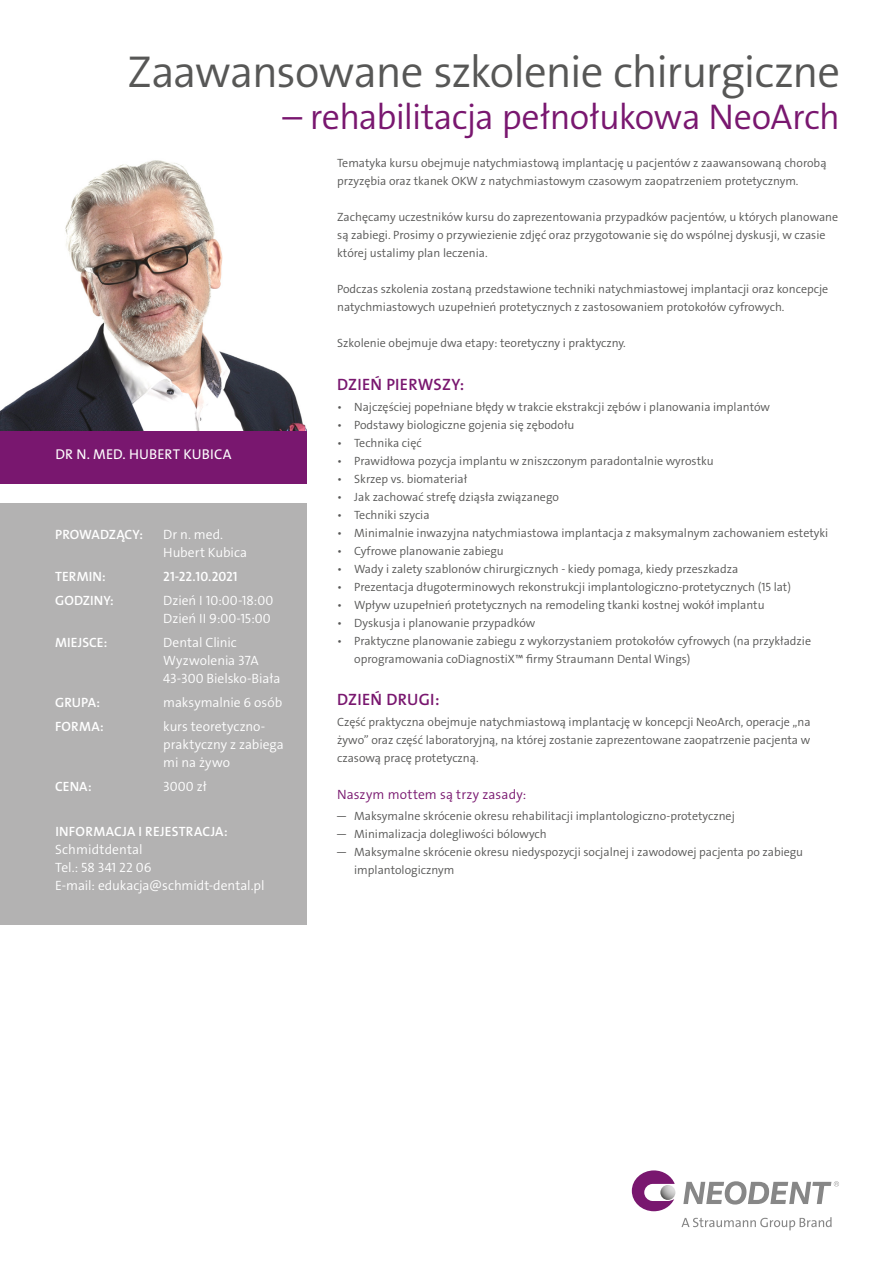
<style>
.page{position:relative;width:893px;height:1263px;background:#fff}
.page>*{position:absolute;margin:0;border:0;box-sizing:border-box;transform-origin:0 0}
.t1{font:45px "The Sans LP4 Se Lig";letter-spacing:-.025em;color:#575756}
.t2{font:36px "The Sans LP4 Se Lig";letter-spacing:-.02em;color:#79176f}
.t3{font:16.5px "The Sans LP6 Se Bld";letter-spacing:.015em;color:#79176f}
.t4{font:14.25px "The Sans LP5 Plain";letter-spacing:.01em;color:#fff}
.t5{font:13.5px/18px "The Sans LP4 Se Lig";letter-spacing:-.005em;color:#fff}
.t6{font:13.5px "The Sans LP6 Se Bld";letter-spacing:.005em;color:#fff}
.t7{font:13.5px "The Sans LP4 Se Lig";letter-spacing:.01em;color:#79176f}
.t8{font:12px/18px "The Sans LP4 Se Lig";color:#575756}
</style>
<div class="page">
<div style="left:0;top:503px;width:306px;height:422px;background:#b3b2b2"></div>
<img style="left:0;top:160px;width:306px;height:271px">
<div style="left:0;top:431px;width:306px;height:53px;background:#79176f"></div>
<svg style="left:681px;top:1217px;width:150px;height:13px"></svg>
<svg style="left:632px;top:1170px;width:43px;height:41px"></svg>
<svg style="left:660px;top:1185px;width:15px;height:15px"></svg>
<svg style="left:683px;top:1181px;width:156px;height:23px"></svg>
<h1 class="t1" style="left:128px;top:43px;width:714px">Zaawansowane szkolenie chirurgiczne</h1>
<h2 class="t2" style="left:282px;top:94px;width:559px">– rehabilitacja pełnołukowa NeoArch</h2>
<p class="t4" style="left:55px;top:445px;width:178px">DR N. MED. HUBERT KUBICA</p>
<p class="t6" style="left:55px;top:526px;width:89px">PROWADZĄCY:</p>
<p class="t5" style="left:163px;top:525px;width:85px">Dr n. med.<br>Hubert Kubica</p>
<p class="t6" style="left:55px;top:568px;width:52px">TERMIN:</p>
<p class="t6" style="left:163px;top:568px;width:76px">21-22.10.2021</p>
<p class="t6" style="left:55px;top:592px;width:60px">GODZINY:</p>
<p class="t5" style="left:163px;top:591px;width:111px">Dzień I 10:00-18:00<br>Dzień II 9:00-15:00</p>
<p class="t6" style="left:55px;top:634px;width:54px">MIEJSCE:</p>
<p class="t5" style="left:163px;top:633px;width:119px">Dental Clinic<br>Wyzwolenia 37A<br>43-300 Bielsko-Biała</p>
<p class="t6" style="left:55px;top:694px;width:46px">GRUPA:</p>
<p class="t5" style="left:163px;top:693px;width:121px">maksymalnie 6 osób</p>
<p class="t6" style="left:55px;top:718px;width:50px">FORMA:</p>
<p class="t5" style="left:163px;top:717px;width:122px">kurs teoretyczno&shy;praktyczny z zabiega mi na żywo</p>
<p class="t6" style="left:55px;top:778px;width:38px">CENA:</p>
<p class="t5" style="left:163px;top:777px;width:45px">3000 zł</p>
<p class="t6" style="left:55px;top:823px;width:174px">INFORMACJA I REJESTRACJA:</p>
<p class="t5" style="left:55px;top:840px;width:211px">Schmidtdental<br>Tel.: 58 341 22 06<br>E-mail: edukacja@schmidt-dental.pl</p>
<p class="t8" style="left:337px;top:154px;width:491px">Tematyka kursu obejmuje natychmiastową implantację u pacjentów z zaawansowaną chorobą przyzębia oraz tkanek OKW z natychmiastowym czasowym zaopatrzeniem protetycznym.</p>
<p class="t8" style="left:337px;top:208px;width:502px">Zachęcamy uczestników kursu do zaprezentowania przypadków pacjentów, u których planowane są zabiegi. Prosimy o przywiezienie zdjęć oraz przygotowanie się do wspólnej dyskusji, w czasie której ustalimy plan leczenia.</p>
<p class="t8" style="left:337px;top:280px;width:493px">Podczas szkolenia zostaną przedstawione techniki natychmiastowej implantacji oraz koncepcje natychmiastowych uzupełnień protetycznych z zastosowaniem protokołów cyfrowych.</p>
<p class="t8" style="left:337px;top:334px;width:290px">Szkolenie obejmuje dwa etapy: teoretyczny i praktyczny.</p>
<h3 class="t3" style="left:337px;top:373px;width:129px">DZIEŃ PIERWSZY:</h3>
<p class="t8" style="left:337px;top:398px;width:434px">• Najczęściej popełniane błędy w trakcie ekstrakcji zębów i planowania implantów</p>
<p class="t8" style="left:337px;top:416px;width:239px">• Podstawy biologiczne gojenia się zębodołu</p>
<p class="t8" style="left:337px;top:434px;width:86px">• Technika cięć</p>
<p class="t8" style="left:337px;top:452px;width:378px">• Prawidłowa pozycja implantu w zniszczonym paradontalnie wyrostku</p>
<p class="t8" style="left:337px;top:470px;width:131px">• Skrzep vs. biomateriał</p>
<p class="t8" style="left:337px;top:488px;width:223px">• Jak zachować strefę dziąsła związanego</p>
<p class="t8" style="left:337px;top:506px;width:94px">• Techniki szycia</p>
<p class="t8" style="left:337px;top:524px;width:493px">• Minimalnie inwazyjna natychmiastowa implantacja z maksymalnym zachowaniem estetyki</p>
<p class="t8" style="left:337px;top:542px;width:168px">• Cyfrowe planowanie zabiegu</p>
<p class="t8" style="left:337px;top:560px;width:403px">• Wady i zalety szablonów chirurgicznych - kiedy pomaga, kiedy przeszkadza</p>
<p class="t8" style="left:337px;top:578px;width:455px">• Prezentacja długoterminowych rekonstrukcji implantologiczno-protetycznych (15 lat)</p>
<p class="t8" style="left:337px;top:596px;width:429px">• Wpływ uzupełnień protetycznych na remodeling tkanki kostnej wokół implantu</p>
<p class="t8" style="left:337px;top:614px;width:200px">• Dyskusja i planowanie przypadków</p>
<p class="t8" style="left:354px;top:632px;width:458px;text-indent:-17px">• Praktyczne planowanie zabiegu z wykorzystaniem protokołów cyfrowych (na przykładzie oprogramowania coDiagnostiX™ firmy Straumann Dental Wings)</p>
<h3 class="t3" style="left:337px;top:688px;width:104px">DZIEŃ DRUGI:</h3>
<p class="t8" style="left:337px;top:713px;width:475px;text-align:justify">Część praktyczna obejmuje natychmiastową implantację w koncepcji NeoArch, operacje „na żywo” oraz część laboratoryjną, na której zostanie zaprezentowane zaopatrzenie pacjenta w czasową pracę protetyczną.</p>
<p class="t7" style="left:337px;top:786px;width:191px">Naszym mottem są trzy zasady:</p>
<p class="t8" style="left:337px;top:807px;width:399px">ѥ Maksymalne skrócenie okresu rehabilitacji implantologiczno-protetycznej</p>
<p class="t8" style="left:337px;top:825px;width:211px">ѥ Minimalizacja dolegliwości bólowych</p>
<p class="t8" style="left:337px;top:843px;width:467px">ѥ Maksymalne skrócenie okresu niedyspozycji socjalnej i zawodowej pacjenta po zabiegu</p>
<p class="t8" style="left:354px;top:861px;width:102px">implantologicznym</p>
</div>
